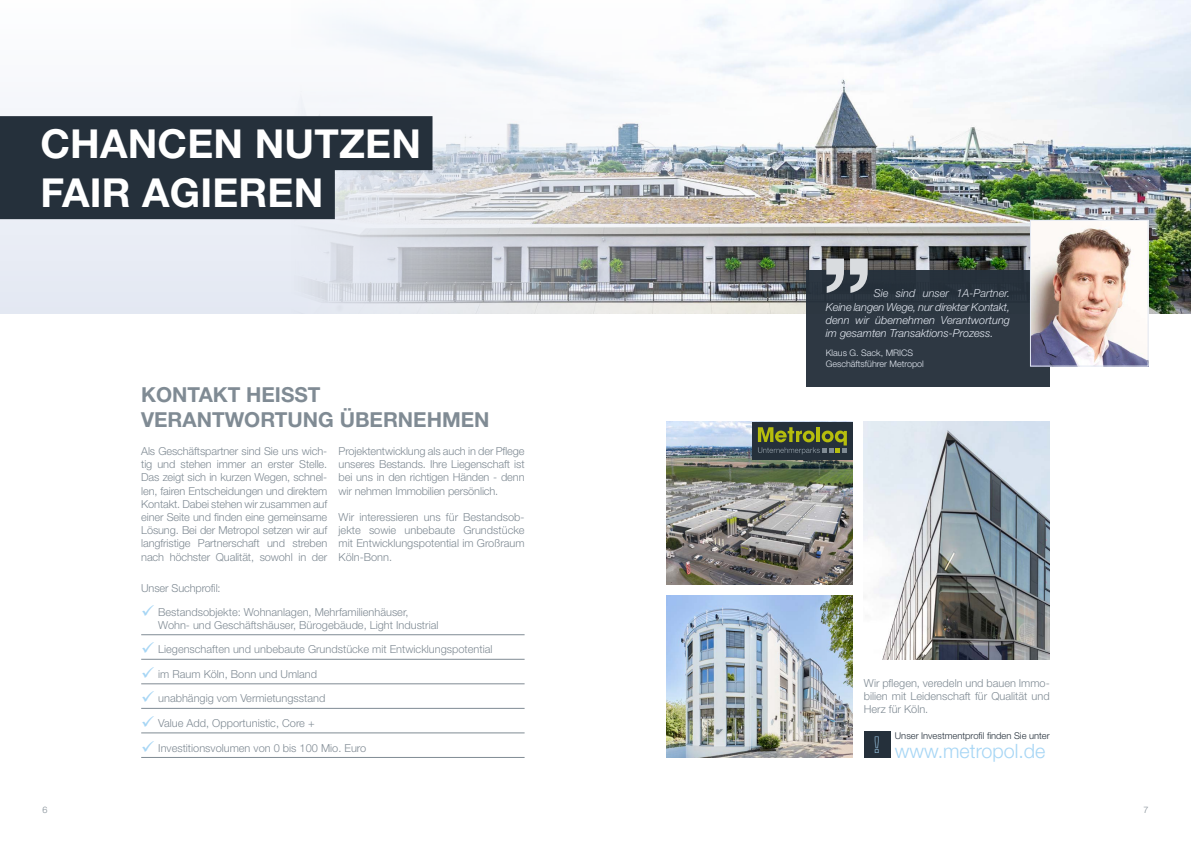
<style>
.page{position:relative;width:1191px;height:842px;background:#fff}
.page>*{position:absolute;margin:0;border:0;box-sizing:border-box;transform-origin:0 0}
.t1{font:700 40px/49px "Helvetica Neue";letter-spacing:.005em;color:#fff}
.t2{font:23px "Helvetica Neue Bold Outline";color:#a7d6f5}
.t3{font:700 20.7px/24.8px "Helvetica Neue";color:#808b94}
.t4{font:300 19.7px "Helvetica Neue";color:#a7d6f5}
.t5{font:300 11px/13.2px "Helvetica Neue";color:#808b94;text-align:justify}
.t6{font:italic 300 11px/13.2px "Helvetica Neue";color:#e3e8f2;text-align:justify}
.t7{font:300 9.4px "Helvetica Neue";color:#25303b}
.t8{font:300 9px/10.8px "Helvetica Neue";color:#e3e8f2}
.t9{font:300 9px "Helvetica Neue";color:#808b94}
.s1{color:#a7d6f5}
</style>
<div class="page">
<img style="left:863px;top:0;width:328px;height:313px">
<svg style="left:0;top:0;width:863px;height:313px"></svg>
<hr style="left:141px;top:634px;width:383px;height:1px;background:#808b94">
<hr style="left:141px;top:659px;width:383px;height:1px;background:#808b94">
<hr style="left:141px;top:683px;width:383px;height:1px;background:#808b94">
<hr style="left:141px;top:708px;width:383px;height:1px;background:#808b94">
<hr style="left:141px;top:733px;width:383px;height:1px;background:#808b94">
<hr style="left:141px;top:757px;width:383px;height:1px;background:#808b94">
<img style="left:863px;top:422px;width:186px;height:237px">
<img style="left:666px;top:422px;width:186px;height:163px">
<img style="left:666px;top:596px;width:186px;height:161px">
<div style="left:806px;top:271px;width:243px;height:116px;background:#2e3843"></div>
<img style="left:1032px;top:222px;width:114px;height:142px">
<div style="left:1030px;top:220px;width:118px;height:146px;border:1px solid #e3e8f2"></div>
<svg style="left:826px;top:259px;width:41px;height:34px"></svg>
<div style="left:863px;top:731px;width:27px;height:26px;background:#25303b"></div>
<div style="left:0;top:116px;width:432px;height:54px;background:#25303b"></div>
<div style="left:0;top:165px;width:335px;height:54px;background:#25303b"></div>
<div style="left:752px;top:422px;width:100px;height:37px;background:#25303b"></div>
<svg style="left:758px;top:427px;width:89px;height:27px"></svg>
<h1 class="t1" style="left:40px;top:118px;width:382px">CHANCEN NUTZEN<br>FAIR AGIEREN</h1>
<h3 class="t3" style="left:141px;top:381px;width:350px">KONTAKT HEISST<br>VERANTWORTUNG ÜBERNEHMEN</h3>
<p class="t5" style="left:141px;top:444px;width:187px">Als Geschäftspartner sind Sie uns wich&shy;tig und stehen immer an erster Stelle.<br>Das zeigt sich in kurzen Wegen, schnel&shy;len, fairen Entscheidungen und direktem Kontakt. Dabei stehen wir zusammen auf einer Seite und finden eine gemeinsame Lösung. Bei der Metropol setzen wir auf langfristige Partnerschaft und streben nach höchster Qualität, sowohl in der</p>
<p class="t5" style="left:338px;top:444px;width:187px">Projektentwicklung als auch in der Pflege unseres Bestands. Ihre Liegenschaft ist bei uns in den richtigen Händen - denn wir nehmen Immobilien persönlich.</p>
<p class="t5" style="left:338px;top:510px;width:187px">Wir interessieren uns für Bestandsob&shy;jekte sowie unbebaute Grundstücke mit Entwicklungspotential im Großraum Köln-Bonn.</p>
<p class="t5" style="left:141px;top:581px;width:81px">Unser Suchprofil:</p>
<p class="t5" style="left:158px;top:605px;width:282px;text-indent:-17px"><span class="s1">✓</span> Bestandsobjekte: Wohnanlagen, Mehrfamilienhäuser,<br>Wohn- und Geschäftshäuser, Bürogebäude, Light Industrial</p>
<p class="t5" style="left:141px;top:643px;width:353px"><span class="s1">✓</span> Liegenschaften und unbebaute Grundstücke mit Entwicklungspotential</p>
<p class="t5" style="left:141px;top:667px;width:177px"><span class="s1">✓</span> im Raum Köln, Bonn und Umland</p>
<p class="t5" style="left:141px;top:692px;width:186px"><span class="s1">✓</span> unabhängig vom Vermietungsstand</p>
<p class="t5" style="left:141px;top:716px;width:175px"><span class="s1">✓</span> Value Add, Opportunistic, Core +</p>
<p class="t5" style="left:141px;top:741px;width:227px"><span class="s1">✓</span> Investitionsvolumen von 0 bis 100 Mio. Euro</p>
<p class="t6" style="left:825px;top:287px;width:186px;text-indent:48px">Sie sind unser 1A-Partner.<br>Keine langen Wege, nur direkter Kontakt, denn wir übernehmen Verantwortung im gesamten Transaktions-Prozess.</p>
<p class="t8" style="left:825px;top:347px;width:100px">Klaus G. Sack, MRICS<br>Geschäftsführer Metropol</p>
<p class="t5" style="left:863px;top:676px;width:187px">Wir pflegen, veredeln und bauen Immo&shy;bilien mit Leidenschaft für Qualität und Herz für Köln.</p>
<h2 class="t2" style="left:873px;top:730px;width:8px">!</h2>
<p class="t7" style="left:895px;top:730px;width:156px">Unser Investmentprofil finden Sie unter</p>
<h3 class="t4" style="left:895px;top:738px;width:152px">www.metropol.de</h3>
<p class="t9" style="left:43px;top:804px;width:7px">6</p>
<p class="t9" style="left:1143px;top:804px;width:7px">7</p>
</div>
